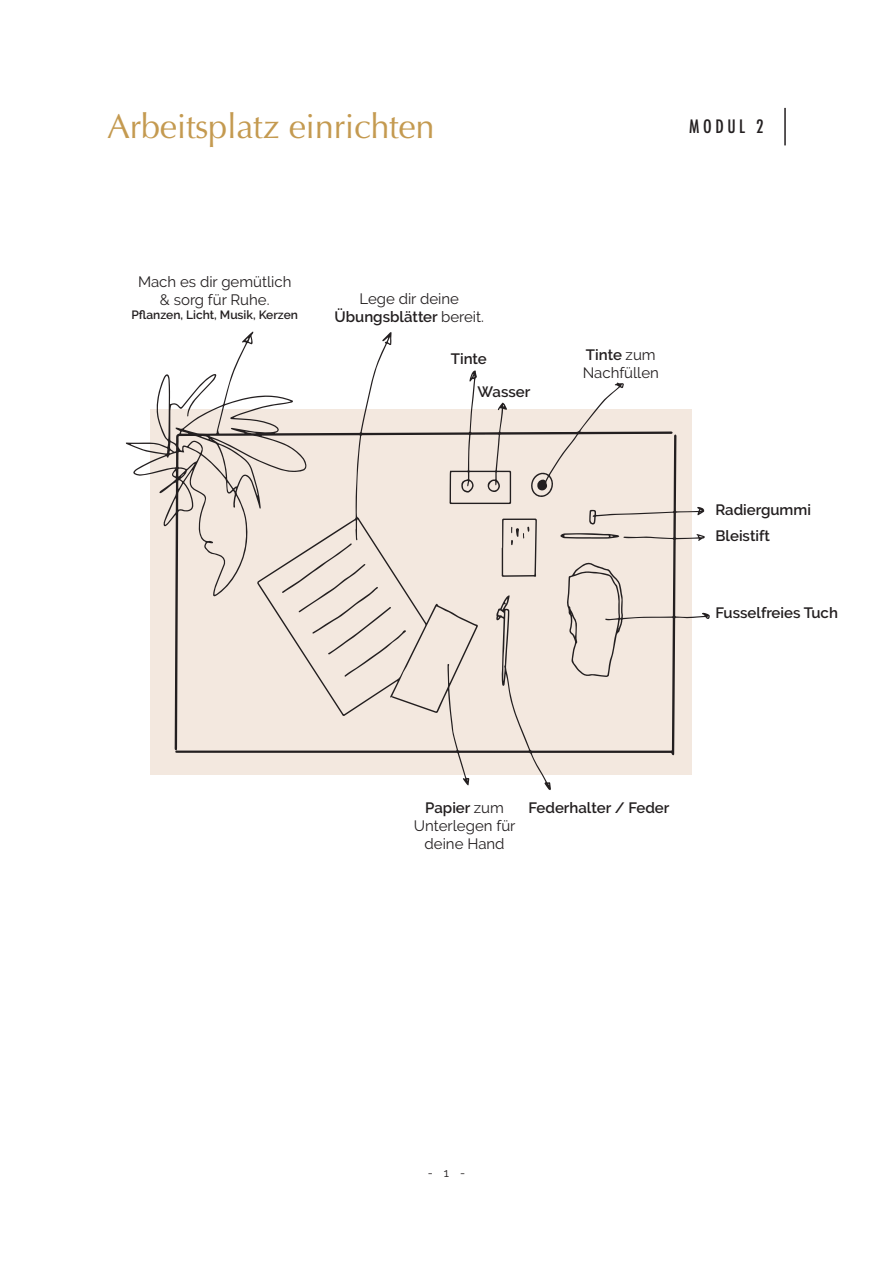
<style>
.page{position:relative;width:893px;height:1263px;background:#fff}
.page>*{position:absolute;margin:0;border:0;box-sizing:border-box;transform-origin:0 0}
.Einf__Abs{font:34.5px "Optima";letter-spacing:-.01em;color:#c49a50}
.Einf__Abs-2{font:500 condensed 18px "Futura";letter-spacing:.2em;color:#231f20}
.t1{font:600 15px "Raleway";color:#231f20}
.t2{font:15px/18px "Raleway";color:#231f20}
.t3{font:600 12px "Raleway";color:#231f20}
.t4{font:12px "Raleway";color:#231f20}
.s1{font-weight:400}
.s2{font-weight:600}
</style>
<div class="page">
<hr style="left:784px;top:108px;width:2px;height:37px;background:#231f20">
<svg style="left:126px;top:332px;width:584px;height:458px;fill:#f3e8df"></svg>
<svg style="left:560px;top:533px;width:59px;height:6px"></svg>
<svg style="left:282px;top:543px;width:124px;height:134px;background:#e8ddd5"></svg>
<svg style="left:501px;top:518px;width:36px;height:59px;background:#d6ccc4"></svg>
<p class="Einf__Abs" style="left:107px;top:106px;width:329px">Arbeitsplatz einrichten</p>
<p class="Einf__Abs-2" style="left:689px;top:115px;width:76px">MODUL 2</p>
<p class="t2" style="left:138px;top:273px;width:155px">Mach es dir gemütlich</p>
<p class="t2" style="left:160px;top:291px;width:111px">&amp; sorg für Ruhe.</p>
<p class="t3" style="left:131px;top:308px;width:168px">Pflanzen, Licht, Musik, Kerzen</p>
<p class="t2" style="left:360px;top:289px;width:101px">Lege dir deine</p>
<p class="t1" style="left:334px;top:308px;width:151px">Übungsblätter <span class="s1">bereit.</span></p>
<p class="t1" style="left:451px;top:350px;width:37px">Tinte</p>
<p class="t1" style="left:478px;top:383px;width:54px">Wasser</p>
<p class="t2" style="left:583px;top:345px;width:78px"><span class="s2">Tinte</span> zum<br>Nachfüllen</p>
<p class="t1" style="left:715px;top:501px;width:97px">Radiergummi</p>
<p class="t1" style="left:715px;top:527px;width:56px">Bleistift</p>
<p class="t1" style="left:715px;top:604px;width:124px">Fusselfreies Tuch</p>
<p class="t1" style="left:425px;top:799px;width:80px">Papier <span class="s1">zum</span></p>
<p class="t1" style="left:528px;top:799px;width:143px">Federhalter / Feder</p>
<p class="t2" style="left:414px;top:816px;width:103px;text-align:center">Unterlegen für deine Hand</p>
<p class="t4" style="left:428px;top:1166px;width:39px">- 1 -</p>
</div>
